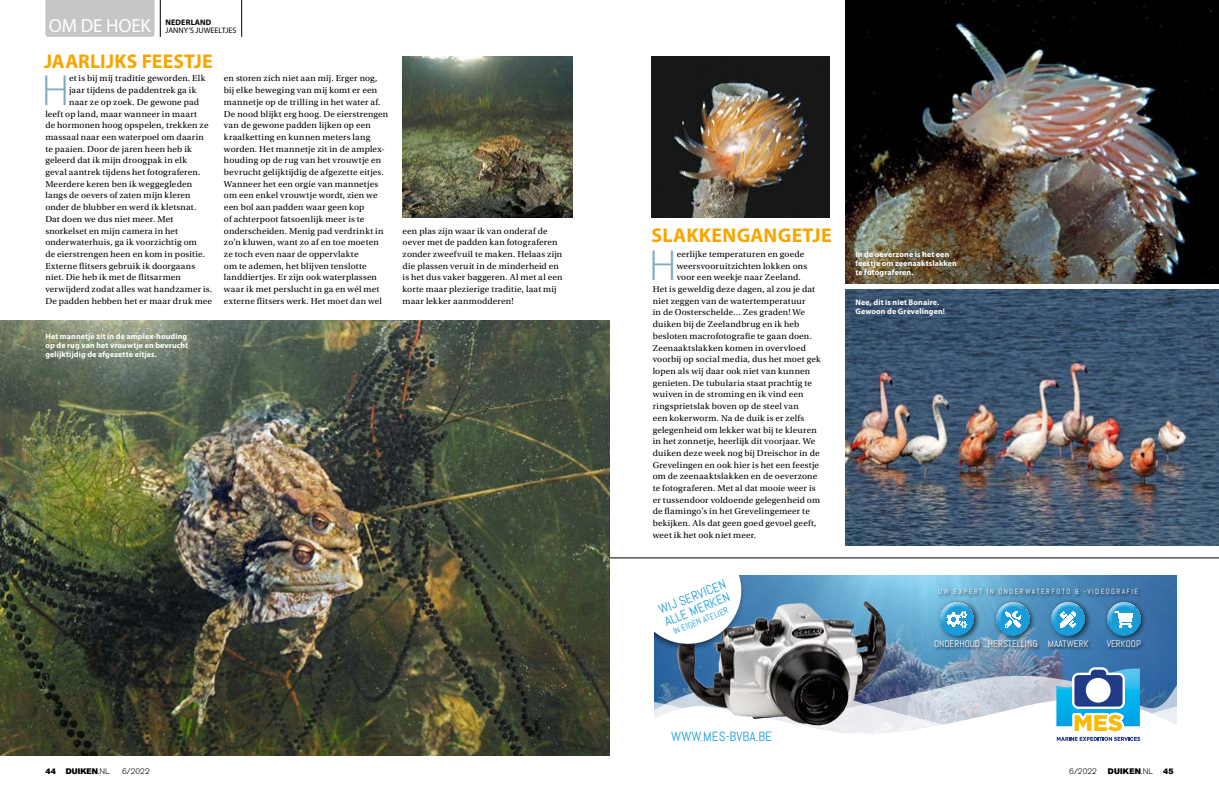
<style>
.page{position:relative;width:1219px;height:794px;background:#fff}
.page>*{position:absolute;margin:0;border:0;box-sizing:border-box;transform-origin:0 0}
.t1{font:300 43.7px "Myriad Pro";color:#7eaac0}
.t2{font:700 20px "Myriad Pro";letter-spacing:.015em;color:#f7a600}
.t3{font:19px "Myriad Pro";letter-spacing:-.005em;color:#fff}
.t4{font:13.3px "Abel";color:#1e9dd9}
.t5{font:13px/13px "Abel";color:#1e9dd9}
.t6{font:9.5px "Abel";color:#fff}
.t7{font:9px/11.7px "Utopia Std";letter-spacing:.015em;color:#000}
.t8{font:8.8px "Abel";color:#1e9dd9}
.t9{font:700 8px/9px "Myriad Pro";letter-spacing:.015em;color:#fff}
.t10{font:8px "Akzidenz Grotesk BE Super";letter-spacing:.02em;color:#000}
.t11{font:8px "Myriad Pro";letter-spacing:.01em;color:#000}
.t12{font:300 8px "Akzidenz Grotesk BE";letter-spacing:.01em;color:#000}
.t13{font:700 8px "Myriad Pro";letter-spacing:.02em;color:#000}
.t14{font:7.5px "Abel";letter-spacing:.18em;color:#fff}
.s1{font-family:"Akzidenz Grotesk BE";font-weight:300}
</style>
<div class="page">
<img style="left:0;top:321px;width:609px;height:434px">
<img style="left:845px;top:0;width:374px;height:284px">
<hr style="left:609px;top:557px;width:610px;height:1px;background:#000">
<img style="left:655px;top:575px;width:521px;height:92px">
<img style="left:671px;top:575px;width:224px;height:92px">
<div style="left:937px;top:598px;width:43px;height:44px;background:#000;opacity:.75"></div>
<div style="left:940px;top:601px;width:34px;height:25px;background:#fff;opacity:.75"></div>
<div style="left:940px;top:607px;width:34px;height:28px;background:#fff;opacity:.75"></div>
<div style="left:934px;top:639px;width:50px;height:12px;background:#000;opacity:.75"></div>
<div style="left:988px;top:639px;width:53px;height:12px;background:#000;opacity:.75"></div>
<div style="left:1047px;top:639px;width:45px;height:12px;background:#000;opacity:.75"></div>
<div style="left:1106px;top:639px;width:39px;height:12px;background:#000;opacity:.75"></div>
<div style="left:992px;top:598px;width:44px;height:44px;background:#000;opacity:.75"></div>
<div style="left:995px;top:601px;width:35px;height:24px;background:#fff;opacity:.75"></div>
<div style="left:995px;top:607px;width:35px;height:28px;background:#fff;opacity:.75"></div>
<div style="left:1048px;top:598px;width:44px;height:44px;background:#000;opacity:.75"></div>
<div style="left:1050px;top:601px;width:35px;height:24px;background:#fff;opacity:.75"></div>
<div style="left:1050px;top:607px;width:35px;height:28px;background:#fff;opacity:.75"></div>
<div style="left:1104px;top:598px;width:43px;height:44px;background:#000;opacity:.75"></div>
<div style="left:1106px;top:601px;width:35px;height:24px;background:#fff;opacity:.75"></div>
<div style="left:1106px;top:607px;width:35px;height:28px;background:#fff;opacity:.75"></div>
<div style="left:937px;top:587px;width:205px;height:11px;background:#000;opacity:.75"></div>
<svg style="left:655px;top:575px;width:93px;height:75px"></svg>
<svg style="left:655px;top:667px;width:522px;height:74px"></svg>
<img style="left:403px;top:57px;width:170px;height:160px">
<img style="left:845px;top:290px;width:374px;height:255px">
<img style="left:651px;top:57px;width:179px;height:160px">
<div style="left:45px;top:0;width:110px;height:37px;background:#c6c6c6"></div>
<hr style="left:160px;top:0;width:1px;height:37px;background:#000">
<hr style="left:241px;top:0;width:1px;height:37px;background:#000">
<h3 class="t3" style="left:49px;top:14px;width:103px">OM DE HOEK</h3>
<p class="t13" style="left:166px;top:18px;width:47px">NEDERLAND</p>
<p class="t11" style="left:166px;top:25px;width:72px">JANNY‘S JUWEELTJES</p>
<h2 class="t2" style="left:44px;top:50px;width:170px">JAARLIJKS FEESTJE</h2>
<h1 class="t1" style="left:42px;top:66px;width:29px">H</h1>
<p class="t7" style="left:69px;top:73px;width:138px">et is bij mij traditie geworden. Elk</p>
<p class="t7" style="left:69px;top:84px;width:129px">jaar tijdens de paddentrek ga ik</p>
<p class="t7" style="left:69px;top:96px;width:132px">naar ze op zoek. De gewone pad</p>
<p class="t7" style="left:45px;top:108px;width:153px">leeft op land, maar wanneer in maart</p>
<p class="t7" style="left:45px;top:120px;width:165px">de hormonen hoog opspelen, trekken ze</p>
<p class="t7" style="left:45px;top:131px;width:160px">massaal naar een waterpoel om daarin</p>
<p class="t7" style="left:45px;top:143px;width:148px">te paaien. Door de jaren heen heb ik</p>
<p class="t7" style="left:45px;top:155px;width:143px">geleerd dat ik mijn droogpak in elk</p>
<p class="t7" style="left:45px;top:166px;width:156px">geval aantrek tijdens het fotograferen.</p>
<p class="t7" style="left:45px;top:178px;width:148px">Meerdere keren ben ik weggegleden</p>
<p class="t7" style="left:45px;top:190px;width:147px">langs de oevers of zaten mijn kleren</p>
<p class="t7" style="left:45px;top:201px;width:152px">onder de blubber en werd ik kletsnat.</p>
<p class="t7" style="left:45px;top:213px;width:130px">Dat doen we dus niet meer. Met</p>
<p class="t7" style="left:45px;top:225px;width:134px">snorkelset en mijn camera in het</p>
<p class="t7" style="left:45px;top:237px;width:153px">onderwaterhuis, ga ik voorzichtig om</p>
<p class="t7" style="left:45px;top:248px;width:161px">de eierstrengen heen en kom in positie.</p>
<p class="t7" style="left:45px;top:260px;width:151px">Externe flitsers gebruik ik doorgaans</p>
<p class="t7" style="left:45px;top:272px;width:137px">niet. Die heb ik met de flitsarmen</p>
<p class="t7" style="left:45px;top:283px;width:168px">verwijderd zodat alles wat handzamer is.</p>
<p class="t7" style="left:45px;top:295px;width:168px">De padden hebben het er maar druk mee</p>
<p class="t9" style="left:45px;top:331px;width:144px;text-align:justify">Het mannetje zit in de amplex-houding op de rug van het vrouwtje en bevrucht gelijktijdig de afgezette eitjes.</p>
<p class="t7" style="left:224px;top:73px;width:166px">en storen zich niet aan mij. Erger nog, bij elke beweging van mij komt er een mannetje op de trilling in het water af.<br>De nood blijkt erg hoog. De eierstrengen van de gewone padden lijken op een kraalketting en kunnen meters lang worden. Het mannetje zit in de amplex&shy;houding op de rug van het vrouwtje en bevrucht gelijktijdig de afgezette eitjes.<br>Wanneer het een orgie van mannetjes om een enkel vrouwtje wordt, zien we een bol aan padden waar geen kop<br>of achterpoot fatsoenlijk meer is te onderscheiden. Menig pad verdrinkt in zo’n kluwen, want zo af en toe moeten ze toch even naar de oppervlakte<br>om te ademen, het blijven tenslotte landdiertjes. Er zijn ook waterplassen waar ik met perslucht in ga en wél met externe flitsers werk. Het moet dan wel</p>
<p class="t7" style="left:403px;top:225px;width:162px">een plas zijn waar ik van onderaf de oever met de padden kan fotograferen zonder zweefvuil te maken. Helaas zijn die plassen veruit in de minderheid en is het dus vaker baggeren. Al met al een korte maar plezierige traditie, laat mij maar lekker aanmodderen!</p>
<h2 class="t2" style="left:651px;top:224px;width:182px">SLAKKENGANGETJE</h2>
<h1 class="t1" style="left:649px;top:242px;width:29px">H</h1>
<p class="t7" style="left:677px;top:248px;width:129px">eerlijke temperaturen en goede</p>
<p class="t7" style="left:677px;top:260px;width:132px">weersvooruitzichten lokken ons</p>
<p class="t7" style="left:677px;top:272px;width:126px">voor een weekje naar Zeeland.</p>
<p class="t7" style="left:653px;top:283px;width:164px">Het is geweldig deze dagen, al zou je dat</p>
<p class="t7" style="left:653px;top:295px;width:154px">niet zeggen van de watertemperatuur</p>
<p class="t7" style="left:653px;top:307px;width:154px">in de Oosterschelde… Zes graden! We</p>
<p class="t7" style="left:653px;top:318px;width:148px">duiken bij de Zeelandbrug en ik heb</p>
<p class="t7" style="left:653px;top:330px;width:161px">besloten macrofotografie te gaan doen.</p>
<p class="t7" style="left:653px;top:342px;width:155px">Zeenaaktslakken komen in overvloed</p>
<p class="t7" style="left:653px;top:354px;width:169px">voorbij op social media, dus het moet gek</p>
<p class="t7" style="left:653px;top:365px;width:159px">lopen als wij daar ook niet van kunnen</p>
<p class="t7" style="left:653px;top:377px;width:161px">genieten. De tubularia staat prachtig te</p>
<p class="t7" style="left:653px;top:389px;width:152px">wuiven in de stroming en ik vind een</p>
<p class="t7" style="left:653px;top:400px;width:148px">ringsprietslak boven op de steel van</p>
<p class="t7" style="left:653px;top:412px;width:153px">een kokerworm. Na de duik is er zelfs</p>
<p class="t7" style="left:653px;top:424px;width:166px">gelegenheid om lekker wat bij te kleuren</p>
<p class="t7" style="left:653px;top:435px;width:164px">in het zonnetje, heerlijk dit voorjaar. We</p>
<p class="t7" style="left:653px;top:447px;width:168px">duiken deze week nog bij Dreischor in de</p>
<p class="t7" style="left:653px;top:459px;width:168px">Grevelingen en ook hier is het een feestje</p>
<p class="t7" style="left:653px;top:471px;width:166px">om de zeenaaktslakken en de oeverzone</p>
<p class="t7" style="left:653px;top:482px;width:164px">te fotograferen. Met al dat mooie weer is</p>
<p class="t7" style="left:653px;top:494px;width:169px">er tussendoor voldoende gelegenheid om</p>
<p class="t7" style="left:653px;top:506px;width:159px">de flamingo’s in het Grevelingemeer te</p>
<p class="t7" style="left:653px;top:517px;width:165px">bekijken. Als dat geen goed gevoel geeft,</p>
<p class="t7" style="left:653px;top:529px;width:105px">weet ik het ook niet meer.</p>
<h3 class="t5" style="left:657px;top:604px;width:73px;rotate:-22deg">WIJ SERVICEN<br>ALLE MERKEN</h3>
<p class="t8" style="left:671px;top:626px;width:60px;rotate:-22deg">IN EIGEN ATELIER</p>
<p class="t9" style="left:855px;top:249px;width:103px">In de oeverzone is het een feestje om zeenaaktslakken te fotograferen.</p>
<p class="t9" style="left:855px;top:298px;width:91px">Nee, dit is niet Bonaire.<br>Gewoon de Grevelingen!</p>
<p class="t14" style="left:938px;top:587px;width:202px">UW EXPERT IN ONDERWATERFOTO &amp; -VIDEOGRAFIE</p>
<p class="t6" style="left:934px;top:637px;width:156px">ONDERHOUD HERSTELLING MAATWERK</p>
<p class="t6" style="left:1107px;top:637px;width:36px">VERKOOP</p>
<h3 class="t4" style="left:671px;top:728px;width:102px">WWW.MES-BVBA.BE</h3>
<p class="t10" style="left:45px;top:766px;width:12px">44</p>
<p class="t10" style="left:66px;top:766px;width:45px">DUIKEN<span class="s1">.NL</span></p>
<p class="t12" style="left:122px;top:766px;width:29px">6/2022</p>
<p class="t12" style="left:1069px;top:766px;width:29px">6/2022</p>
<p class="t10" style="left:1108px;top:766px;width:47px">DUIKEN<span class="s1">.NL</span></p>
<p class="t10" style="left:1163px;top:766px;width:12px">45</p>
</div>
